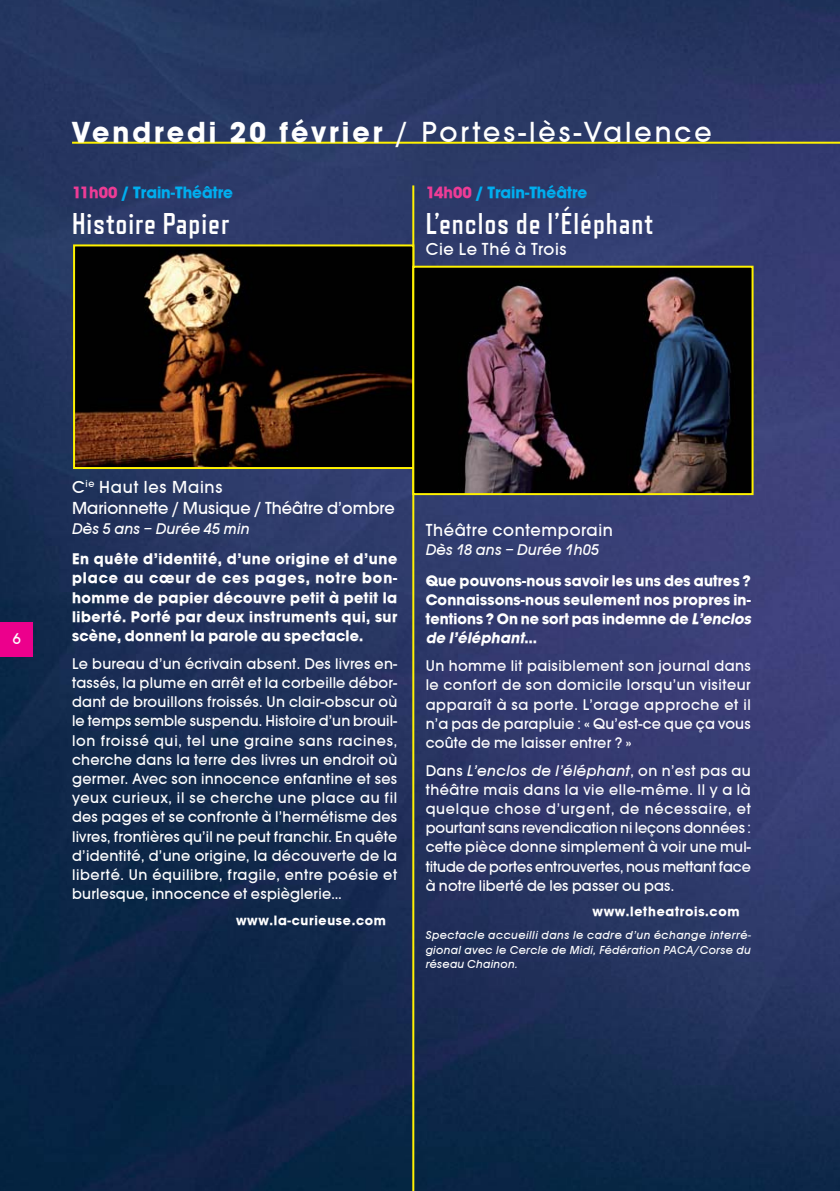
<style>
.page{position:relative;width:840px;height:1191px;background:#fff}
.page>*{position:absolute;margin:0;border:0;box-sizing:border-box;transform-origin:0 0}
.t1{font:30px "Avant Garde Md ITCTT";letter-spacing:.1em;color:#fff}
.t2{font:700 30px "Refrigerator Deluxe";letter-spacing:.03em;color:#fff}
.t3{font:18px/21.6px "Avant Garde Md ITCTT";color:#fff}
.t4{font:18px "Avant Garde Md ITCTT";letter-spacing:.025em;color:#fff}
.t5{font:17px "Avant Garde Md ITCTT Bold";color:#00aeef}
.t6{font:16px/19.2px "Avant Garde Md ITCTT";letter-spacing:.015em;color:#fff;text-align:justify}
.t7{font:16px/19.2px "Avant Garde Md ITCTT Bold";letter-spacing:.01em;color:#fff}
.t8{font:16px "Avant Garde Md ITCTT Oblique";letter-spacing:.015em;color:#fff}
.t9{font:14px "Avant Garde Md ITCTT Bold";letter-spacing:.05em;color:#fff}
.t10{font:12px/14.4px "Avant Garde Md ITCTT Oblique";letter-spacing:.03em;color:#fff;text-align:justify}
.s1{font-family:"Avant Garde Md ITCTT Bold"}
.s2{color:#ee3c96}
.s3{font-style:italic}
.s4{font-family:"Avant Garde Md ITCTT"}
</style>
<div class="page">
<img style="left:0;top:0;width:839px;height:1191px">
<hr style="left:412px;top:185px;width:2px;height:1006px;background:#fff200">
<img style="left:76px;top:247px;width:335px;height:219px">
<div style="left:73px;top:244px;width:341px;height:225px;border:2px solid #fff200"></div>
<img style="left:415px;top:269px;width:335px;height:223px">
<div style="left:412px;top:266px;width:341px;height:229px;border:2px solid #fff200"></div>
<div style="left:0;top:622px;width:32px;height:35px;background:#ec008c"></div>
<hr style="left:72px;top:142px;width:767px;height:2px;background:#fff200">
<h1 class="t1" style="left:72px;top:114px;width:640px"><span class="s1">Vendredi 20 février</span> / Portes-lès-Valence</h1>
<p class="t5" style="left:72px;top:181px;width:162px"><span class="s2">11h00</span> / Train-Théâtre</p>
<h1 class="t2" style="left:72px;top:212px;width:158px">Histoire Papier</h1>
<p class="t5" style="left:425px;top:181px;width:163px"><span class="s2">14h00</span> / Train-Théâtre</p>
<h1 class="t2" style="left:425px;top:212px;width:229px">L’enclos de l’Éléphant</h1>
<p class="t4" style="left:425px;top:239px;width:142px">Cie Le Thé à Trois</p>
<p class="t6" style="left:13px;top:629px;width:9px">6</p>
<p class="t3" style="left:72px;top:476px;width:324px">C<sup>ie</sup> Haut les Mains<br>Marionnette / Musique / Théâtre d’ombre</p>
<p class="t8" style="left:72px;top:519px;width:179px">Dès 5 ans – Durée 45 min</p>
<p class="t7" style="left:72px;top:549px;width:326px;text-align:justify">En quête d’identité, d’une origine et d’une place au cœur de ces pages, notre bon&shy;homme de papier découvre petit à petit la liberté. Porté par deux instruments qui, sur scène, donnent la parole au spectacle.</p>
<p class="t6" style="left:72px;top:654px;width:326px">Le bureau d’un écrivain absent. Des livres en&shy;tassés, la plume en arrêt et la corbeille débor&shy;dant de brouillons froissés. Un clair-obscur où le temps semble suspendu. Histoire d’un brouil&shy;lon froissé qui, tel une graine sans racines, cherche dans la terre des livres un endroit où germer. Avec son innocence enfantine et ses yeux curieux, il se cherche une place au fil des pages et se confronte à l’hermétisme des livres, frontières qu’il ne peut franchir. En quête d’identité, d’une origine, la découverte de la liberté. Un équilibre, fragile, entre poésie et burlesque, innocence et espièglerie…</p>
<p class="t9" style="left:236px;top:911px;width:151px">www.la-curieuse.com</p>
<p class="t4" style="left:425px;top:519px;width:189px">Théâtre contemporain</p>
<p class="t8" style="left:425px;top:540px;width:175px">Dès 18 ans – Durée 1h05</p>
<p class="t7" style="left:425px;top:570px;width:330px">Que pouvons-nous savoir les uns des autres ?<br>Connaissons-nous seulement nos propres in&shy;tentions ? On ne sort pas indemne de <span class="s3">L’enclos de l’éléphant</span>…</p>
<p class="t6" style="left:425px;top:656px;width:326px">Un homme lit paisiblement son journal dans le confort de son domicile lorsqu’un visiteur apparaît à sa porte. L’orage approche et il n’a pas de parapluie : « Qu’est-ce que ça vous coûte de me laisser entrer ? »</p>
<p class="t8" style="left:425px;top:761px;width:326px"><span class="s4">Dans</span> L’enclos de l’éléphant<span class="s4">, on n’est pas au</span></p>
<p class="t6" style="left:425px;top:780px;width:326px">théâtre mais dans la vie elle-même. Il y a là quelque chose d’urgent, de nécessaire, et pourtant sans revendication ni leçons données : cette pièce donne simplement à voir une mul&shy;titude de portes entrouvertes, nous mettant face à notre liberté de les passer ou pas.</p>
<p class="t9" style="left:592px;top:903px;width:148px">www.letheatrois.com</p>
<p class="t10" style="left:425px;top:928px;width:326px">Spectacle accueilli dans le cadre d’un échange interré&shy;gional avec le Cercle de Midi, Fédération PACA/Corse du réseau Chainon.</p>
</div>
